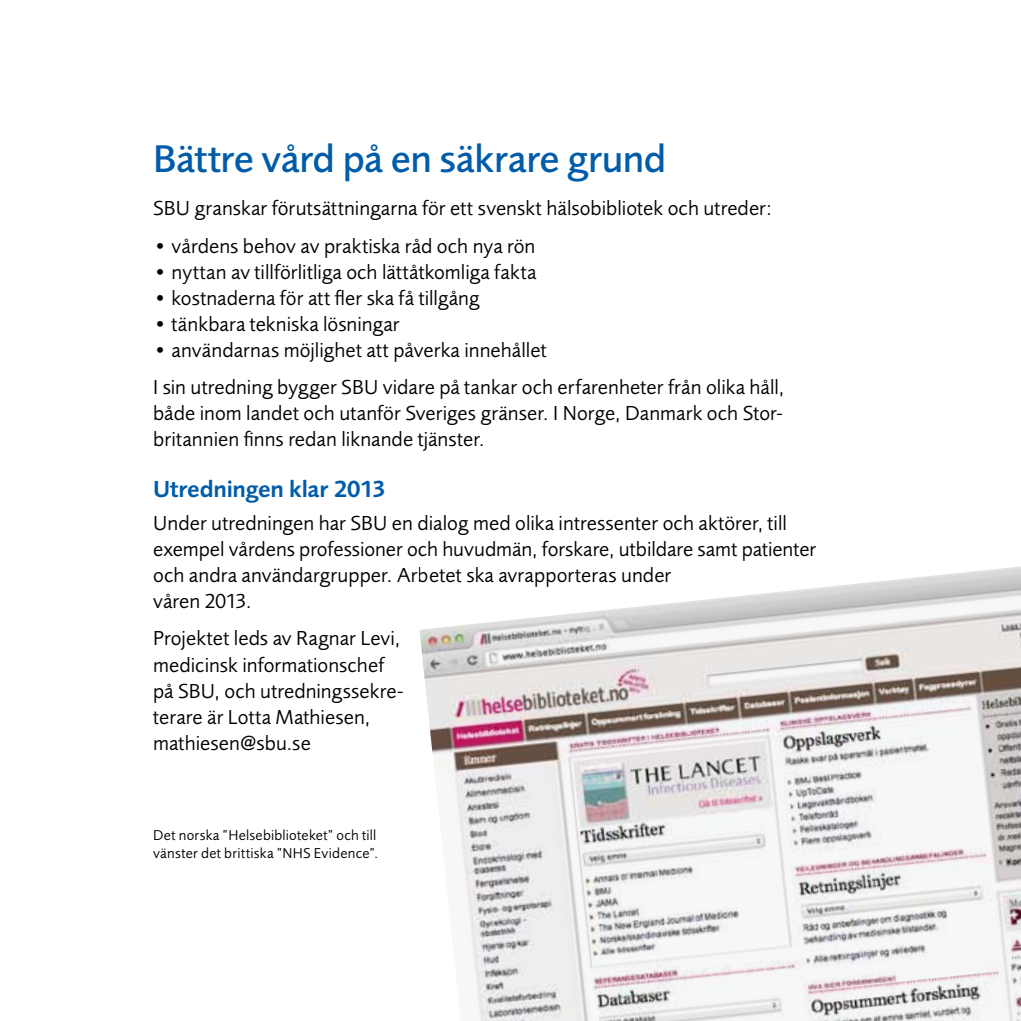
<style>
.page{position:relative;width:1021px;height:1021px;background:#fff}
.page>*{position:absolute;margin:0;border:0;box-sizing:border-box;transform-origin:0 0}
.t1{font:500 40px "Foundry Sans";letter-spacing:-.01em;color:#005ca9}
.t2{font:600 24px "Foundry Sans";letter-spacing:-.01em;color:#005ca9}
.t3{font:21px/26px "Foundry Sans";letter-spacing:.005em;color:#000}
.t4{font:14.8px/18px "Foundry Sans";letter-spacing:.015em;color:#000}
</style>
<div class="page">
<svg style="left:420px;top:566px;width:600px;height:454px"></svg>
<h1 class="t1" style="left:153px;top:135px;width:514px">Bättre vård på en säkrare grund</h1>
<p class="t3" style="left:153px;top:195px;width:620px">SBU granskar förutsättningarna för ett svenskt hälsobibliotek och utreder:</p>
<p class="t3" style="left:153px;top:232px;width:384px">• vårdens behov av praktiska råd och nya rön</p>
<p class="t3" style="left:153px;top:258px;width:384px">• nyttan av tillförlitliga och lättåtkomliga fakta</p>
<p class="t3" style="left:153px;top:284px;width:328px">• kostnaderna för att fler ska få tillgång</p>
<p class="t3" style="left:153px;top:310px;width:248px">• tänkbara tekniska lösningar</p>
<p class="t3" style="left:153px;top:331px;width:632px;line-height:37.4px">• användarnas möjlighet att påverka innehållet<br>I sin utredning bygger SBU vidare på tankar och erfarenheter från olika håll,</p>
<p class="t3" style="left:153px;top:400px;width:631px">både inom landet och utanför Sveriges gränser. I Norge, Danmark och Stor&shy;britannien finns redan liknande tjänster.</p>
<p class="t2" style="left:153px;top:474px;width:234px">Utredningen klar 2013</p>
<p class="t3" style="left:153px;top:510px;width:664px">Under utredningen har SBU en dialog med olika intressenter och aktörer, till exempel vårdens professioner och huvudmän, forskare, utbildare samt patienter och andra användargrupper. Arbetet ska avrapporteras under<br>våren 2013.</p>
<p class="t3" style="left:153px;top:625px;width:252px">Projektet leds av Ragnar Levi, medicinsk informationschef på SBU, och utredningssekre&shy;terare är Lotta Mathiesen, mathiesen@sbu.se</p>
<p class="t4" style="left:153px;top:826px;width:227px">Det norska ”Helsebiblioteket” och till vänster det brittiska ”NHS Evidence”.</p>
</div>
